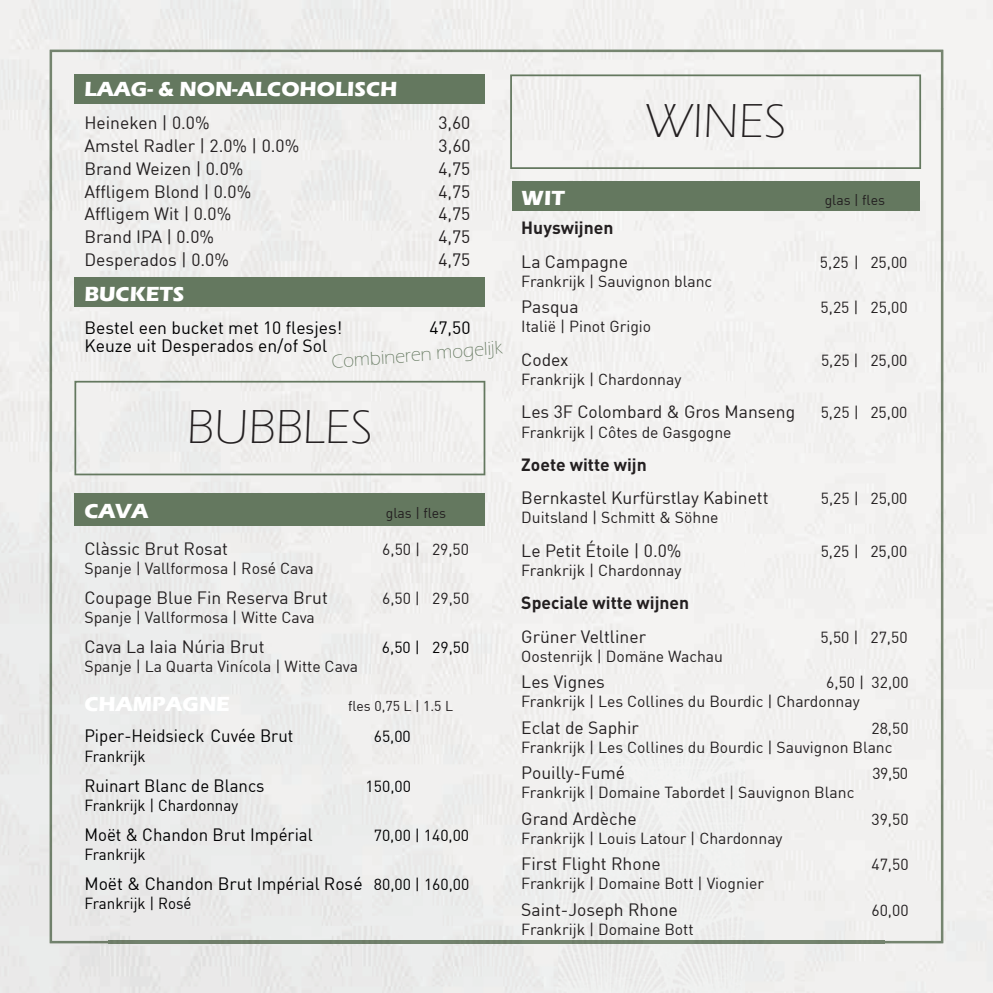
<style>
.page{position:relative;width:993px;height:993px;background:#fff}
.page>*{position:absolute;margin:0;border:0;box-sizing:border-box;transform-origin:0 0}
.t1{font:300 49px "Eras ITC";color:#231f20}
.t2{font:700 21px "Eras ITC";color:#fff}
.t3{font:300 19.25px "Eras ITC";color:#64785f}
.t4{font:17.5px "DIN";color:#231f20}
.t5{font:17.5px "DIN";color:#000001}
.t6{font:17.5px "DIN";color:#000001;scale:.96 1}
.t7{font:700 17.5px "DIN";color:#231f20}
.t8{font:15.75px/19.2px "DIN";color:#231f20}
.t9{font:15.75px "DIN";color:#000001;scale:.96 1}
.t10{font:15.75px "DIN";color:#000001}
.t11{font:14px "DIN";color:#231f20}
.s1{font-size:15.75px}
</style>
<div class="page">
<div style="left:0;top:0;width:992px;height:992px;background:#f1f0ef"></div>
<img style="left:50px;top:50px;width:893px;height:59px">
<img style="left:50px;top:108px;width:59px;height:835px">
<div style="left:883px;top:108px;width:60px;height:835px;background:#f2f1f0"></div>
<hr style="left:108px;top:940px;width:776px;height:3px;background:#72826d">
<div style="left:74px;top:277px;width:411px;height:29px;background:#64785f"></div>
<div style="left:74px;top:493px;width:410px;height:33px;background:#64785f"></div>
<svg style="left:74px;top:380px;width:411px;height:95px"></svg>
<div style="left:512px;top:181px;width:406px;height:30px;background:#64785f"></div>
<div style="left:74px;top:74px;width:411px;height:30px;background:#64785f"></div>
<div style="left:510px;top:74px;width:410px;height:95px;background:#f4f3f2"></div>
<h2 class="t2" style="left:84px;top:77px;width:314px">LAAG- &amp; NON-ALCOHOLISCH</h2>
<p class="t4" style="left:84px;top:112px;width:127px">Heineken | 0.0%</p>
<p class="t4" style="left:438px;top:112px;width:34px">3,60</p>
<p class="t4" style="left:84px;top:135px;width:216px">Amstel Radler | 2.0% | 0.0%</p>
<p class="t4" style="left:438px;top:135px;width:34px">3,60</p>
<p class="t4" style="left:84px;top:157px;width:160px">Brand Weizen | 0.0%</p>
<p class="t4" style="left:438px;top:157px;width:34px">4,75</p>
<p class="t4" style="left:84px;top:180px;width:168px">Affligem Blond | 0.0%</p>
<p class="t4" style="left:438px;top:180px;width:34px">4,75</p>
<p class="t4" style="left:84px;top:203px;width:148px">Affligem Wit | 0.0%</p>
<p class="t4" style="left:438px;top:203px;width:34px">4,75</p>
<p class="t4" style="left:84px;top:226px;width:131px">Brand IPA | 0.0%</p>
<p class="t4" style="left:438px;top:226px;width:34px">4,75</p>
<p class="t4" style="left:84px;top:248px;width:146px">Desperados | 0.0%</p>
<p class="t4" style="left:438px;top:248px;width:34px">4,75</p>
<h2 class="t2" style="left:84px;top:282px;width:102px">BUCKETS</h2>
<p class="t5" style="left:84px;top:317px;width:259px">Bestel een bucket met 10 flesjes!</p>
<p class="t5" style="left:429px;top:317px;width:43px">47,50</p>
<p class="t5" style="left:84px;top:334px;width:244px">Keuze uit Desperados en/of Sol</p>
<p class="t3" style="left:330px;top:351px;width:173px;rotate:-5deg">Combineren mogelijk</p>
<h1 class="t1" style="left:187px;top:400px;width:187px">BUBBLES</h1>
<h2 class="t2" style="left:84px;top:499px;width:66px">CAVA</h2>
<p class="t11" style="left:385px;top:504px;width:62px">glas | fles</p>
<p class="t4" style="left:84px;top:537px;width:145px">Clàssic Brut Rosat</p>
<p class="t8" style="left:382px;top:539px;width:88px">6,50 | 29,50</p>
<p class="t8" style="left:84px;top:558px;width:231px">Spanje | Vallformosa | Rosé Cava</p>
<p class="t4" style="left:84px;top:586px;width:245px">Coupage Blue Fin Reserva Brut</p>
<p class="t8" style="left:382px;top:588px;width:89px">6,50 | 29,50</p>
<p class="t8" style="left:84px;top:607px;width:232px">Spanje | Vallformosa | Witte Cava</p>
<p class="t4" style="left:84px;top:635px;width:182px">Cava La Iaia Núria Brut</p>
<p class="t10" style="left:382px;top:637px;width:89px">6,50 | 29,50</p>
<p class="t8" style="left:84px;top:656px;width:275px">Spanje | La Quarta Vinícola | Witte Cava</p>
<h2 class="t2" style="left:84px;top:691px;width:147px">CHAMPAGNE</h2>
<p class="t11" style="left:348px;top:697px;width:106px">fles 0,75 L | 1.5 L</p>
<p class="t6" style="left:84px;top:725px;width:219px">Piper-Heidsieck Cuvée Brut</p>
<p class="t10" style="left:373px;top:726px;width:39px">65,00</p>
<p class="t9" style="left:84px;top:746px;width:65px">Frankrijk</p>
<p class="t6" style="left:84px;top:774px;width:189px">Ruinart Blanc de Blancs</p>
<p class="t10" style="left:365px;top:775px;width:47px">150,00</p>
<p class="t9" style="left:84px;top:795px;width:161px">Frankrijk | Chardonnay</p>
<p class="t6" style="left:84px;top:823px;width:239px">Moët &amp; Chandon Brut Impérial</p>
<p class="t10" style="left:373px;top:824px;width:97px">70,00 | 140,00</p>
<p class="t9" style="left:84px;top:844px;width:65px">Frankrijk</p>
<p class="t5" style="left:84px;top:872px;width:386px">Moët &amp; Chandon Brut Impérial Rosé <span class="s1">80,00 | 160,00</span></p>
<p class="t9" style="left:84px;top:893px;width:113px">Frankrijk | Rosé</p>
<h1 class="t1" style="left:644px;top:94px;width:143px">WINES</h1>
<h2 class="t2" style="left:521px;top:185px;width:45px">WIT</h2>
<p class="t11" style="left:824px;top:191px;width:62px">glas | fles</p>
<p class="t7" style="left:521px;top:216px;width:93px">Huyswijnen</p>
<p class="t4" style="left:521px;top:250px;width:108px">La Campagne</p>
<p class="t8" style="left:819px;top:252px;width:89px">5,25 | 25,00</p>
<p class="t8" style="left:521px;top:271px;width:192px">Frankrijk | Sauvignon blanc</p>
<p class="t4" style="left:521px;top:296px;width:59px">Pasqua</p>
<p class="t8" style="left:820px;top:297px;width:88px">5,25 | 25,00</p>
<p class="t8" style="left:521px;top:317px;width:131px">Italië | Pinot Grigio</p>
<p class="t4" style="left:521px;top:348px;width:49px">Codex</p>
<p class="t8" style="left:820px;top:350px;width:88px">5,25 | 25,00</p>
<p class="t8" style="left:521px;top:369px;width:161px">Frankrijk | Chardonnay</p>
<p class="t4" style="left:521px;top:401px;width:275px">Les 3F Colombard &amp; Gros Manseng</p>
<p class="t8" style="left:820px;top:402px;width:88px">5,25 | 25,00</p>
<p class="t8" style="left:521px;top:422px;width:212px">Frankrijk | Côtes de Gasgogne</p>
<p class="t7" style="left:521px;top:453px;width:127px">Zoete witte wijn</p>
<p class="t4" style="left:521px;top:486px;width:249px">Bernkastel Kurfürstlay Kabinett</p>
<p class="t8" style="left:820px;top:488px;width:88px">5,25 | 25,00</p>
<p class="t8" style="left:521px;top:507px;width:199px">Duitsland | Schmitt &amp; Söhne</p>
<p class="t4" style="left:521px;top:539px;width:162px">Le Petit Étoile | 0.0%</p>
<p class="t8" style="left:820px;top:541px;width:88px">5,25 | 25,00</p>
<p class="t8" style="left:521px;top:560px;width:161px">Frankrijk | Chardonnay</p>
<p class="t7" style="left:521px;top:591px;width:169px">Speciale witte wijnen</p>
<p class="t4" style="left:521px;top:625px;width:126px">Grüner Veltliner</p>
<p class="t8" style="left:820px;top:626px;width:88px">5,50 | 27,50</p>
<p class="t8" style="left:521px;top:646px;width:203px">Oostenrijk | Domäne Wachau</p>
<p class="t4" style="left:521px;top:670px;width:85px">Les Vignes</p>
<p class="t8" style="left:521px;top:672px;width:389px;text-indent:305px">6,50 | 32,00<br>Frankrijk | Les Collines du Bourdic | Chardonnay</p>
<p class="t4" style="left:521px;top:716px;width:119px">Eclat de Saphir</p>
<p class="t8" style="left:521px;top:717px;width:388px;text-indent:350px">28,50<br>Frankrijk | Les Collines du Bourdic | Sauvignon Blanc</p>
<p class="t4" style="left:521px;top:761px;width:105px">Pouilly-Fumé</p>
<p class="t8" style="left:872px;top:763px;width:37px">39,50</p>
<p class="t8" style="left:521px;top:782px;width:334px">Frankrijk | Domaine Tabordet | Sauvignon Blanc</p>
<p class="t4" style="left:521px;top:807px;width:117px">Grand Ardèche</p>
<p class="t8" style="left:871px;top:808px;width:39px">39,50</p>
<p class="t8" style="left:521px;top:828px;width:263px">Frankrijk | Louis Latour | Chardonnay</p>
<p class="t4" style="left:521px;top:852px;width:141px">First Flight Rhone</p>
<p class="t8" style="left:871px;top:854px;width:39px">47,50</p>
<p class="t8" style="left:521px;top:873px;width:244px">Frankrijk | Domaine Bott | Viognier</p>
<p class="t4" style="left:521px;top:898px;width:158px">Saint-Joseph Rhone</p>
<p class="t8" style="left:871px;top:899px;width:39px">60,00</p>
<p class="t8" style="left:521px;top:919px;width:174px">Frankrijk | Domaine Bott</p>
</div>
